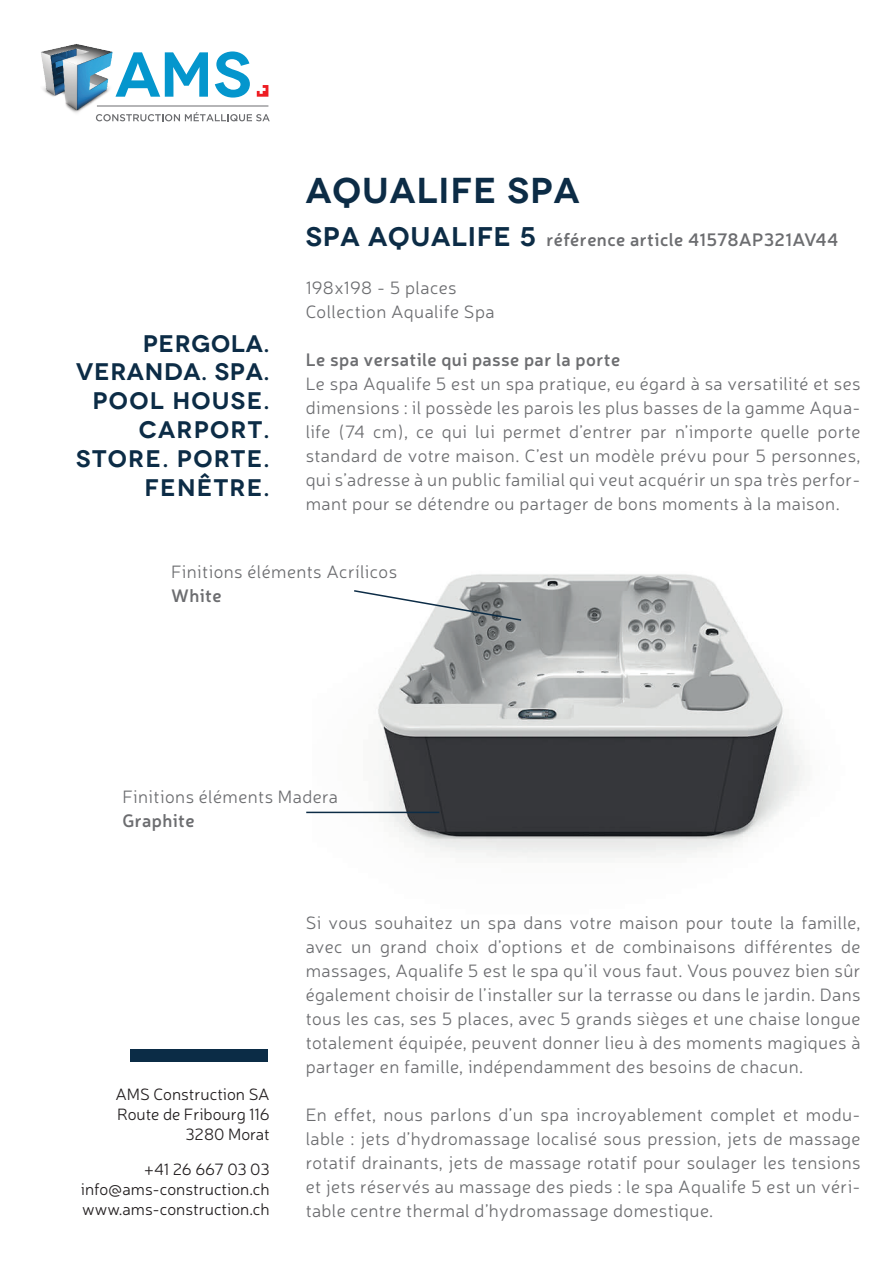
<style>
.page{position:relative;width:893px;height:1263px;background:#fff}
.page>*{position:absolute;margin:0;border:0;box-sizing:border-box;transform-origin:0 0}
.t1{font:600 expanded 36px "Novecento";letter-spacing:.025em;color:#0c2c46}
.t2{font:600 expanded 24px/28.8px "Novecento";letter-spacing:.05em;color:#0c2c46;text-align:right}
.t3{font:300 18px/24px "Neris";letter-spacing:.025em;color:#6c6d70;text-align:justify}
.t4{font:600 18px "Neris";letter-spacing:.025em;color:#6c6d70}
.t5{font:300 16.5px/19.8px "Neris";color:#231f20;text-align:right}
.s1{font-family:"Novecento";font-stretch:expanded;font-size:27px;color:#0c2c46}
</style>
<div class="page">
<img style="left:312px;top:574px;width:493px;height:284px">
<svg style="left:352px;top:589px;width:171px;height:33px"></svg>
<img style="left:41px;top:44px;width:74px;height:74px">
<svg style="left:115px;top:52px;width:93px;height:45px"></svg>
<svg style="left:215px;top:51px;width:35px;height:47px"></svg>
<svg style="left:257px;top:85px;width:11px;height:12px"></svg>
<svg style="left:96px;top:112px;width:174px;height:9px"></svg>
<hr style="left:97px;top:105px;width:171px;height:1px;background:#6c6d70">
<div style="left:131px;top:1049px;width:137px;height:13px;background:#0b2c46"></div>
<hr style="left:306px;top:812px;width:133px;height:1px;background:#0c2c46">
<h2 class="t2" style="left:76px;top:329px;width:195px">PERGOLA.<br>VERANDA. SPA.<br>POOL HOUSE.<br>CARPORT.<br>STORE. PORTE.<br>FENÊTRE.</h2>
<h1 class="t1" style="left:306px;top:168px;width:276px">AQUALIFE SPA</h1>
<p class="t4" style="left:306px;top:227px;width:534px"><span class="s1">SPA AQUALIFE 5</span> référence article 41578AP321AV44</p>
<p class="t3" style="left:306px;top:275px;width:190px">198x198 - 5 places<br>Collection Aqualife Spa</p>
<p class="t4" style="left:306px;top:347px;width:316px">Le spa versatile qui passe par la porte</p>
<p class="t3" style="left:306px;top:371px;width:556px">Le spa Aqualife 5 est un spa pratique, eu égard à sa versatilité et ses dimensions : il possède les parois les plus basses de la gamme Aqua&shy;life (74 cm), ce qui lui permet d’entrer par n’importe quelle porte standard de votre maison. C’est un modèle prévu pour 5 personnes, qui s’adresse à un public familial qui veut acquérir un spa très perfor&shy;mant pour se détendre ou partager de bons moments à la maison.</p>
<p class="t3" style="left:171px;top:559px;width:228px">Finitions éléments Acrílicos</p>
<p class="t4" style="left:171px;top:583px;width:52px">White</p>
<p class="t3" style="left:122px;top:784px;width:217px">Finitions éléments Madera</p>
<p class="t4" style="left:122px;top:808px;width:74px">Graphite</p>
<p class="t5" style="left:115px;top:1084px;width:156px">AMS Construction SA<br>Route de Fribourg 116<br>3280 Morat</p>
<p class="t5" style="left:81px;top:1159px;width:190px;text-align:justify;text-indent:63px">+41 26 667 03 03 info@ams-construction.ch www.ams-construction.ch</p>
<p class="t3" style="left:306px;top:910px;width:556px">Si vous souhaitez un spa dans votre maison pour toute la famille, avec un grand choix d’options et de combinaisons différentes de massages, Aqualife 5 est le spa qu’il vous faut. Vous pouvez bien sûr également choisir de l’installer sur la terrasse ou dans le jardin. Dans tous les cas, ses 5 places, avec 5 grands sièges et une chaise longue totalement équipée, peuvent donner lieu à des moments magiques à partager en famille, indépendamment des besoins de chacun.</p>
<p class="t3" style="left:306px;top:1102px;width:556px">En effet, nous parlons d’un spa incroyablement complet et modu&shy;lable : jets d’hydromassage localisé sous pression, jets de massage rotatif drainants, jets de massage rotatif pour soulager les tensions et jets réservés au massage des pieds : le spa Aqualife 5 est un véri&shy;table centre thermal d’hydromassage domestique.</p>
</div>
